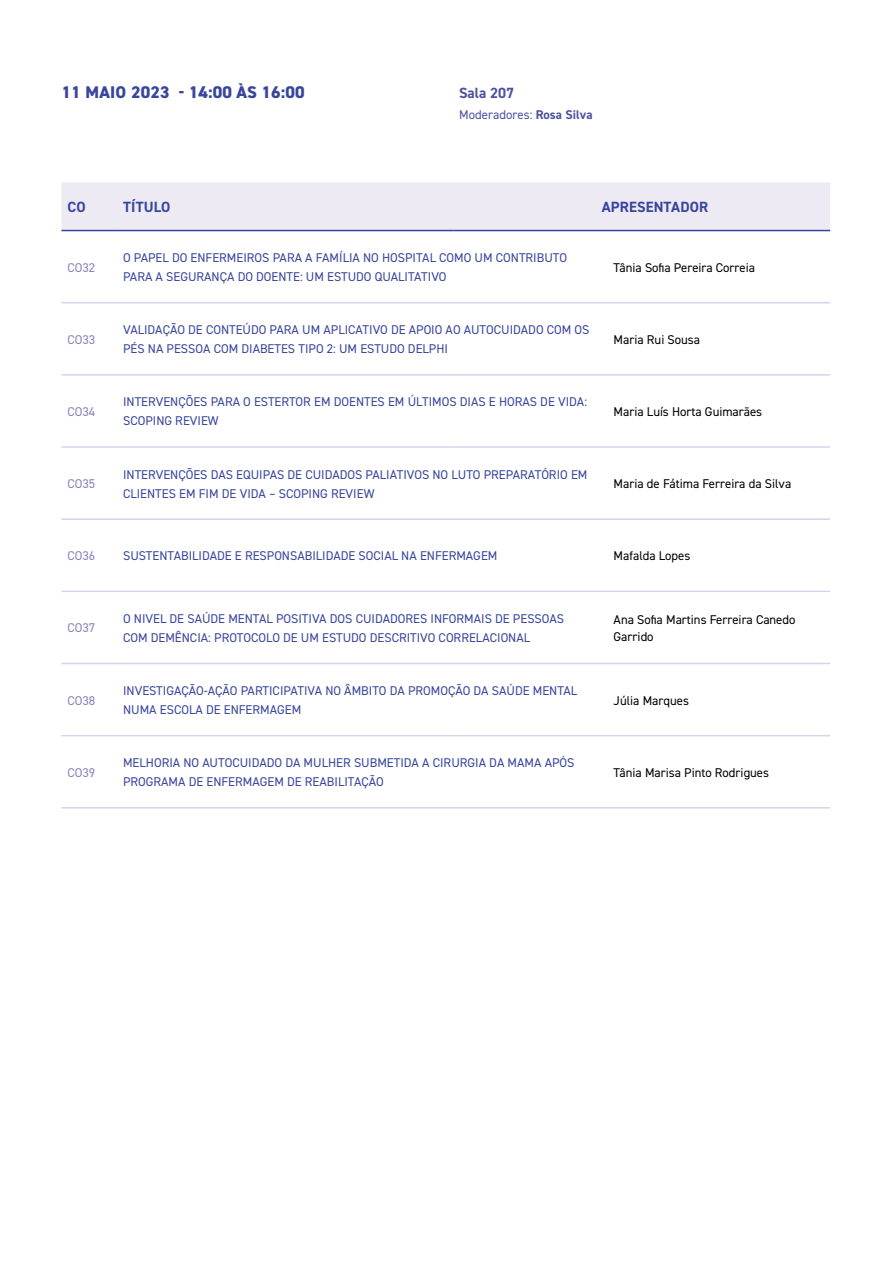
<style>
.page{position:relative;width:893px;height:1263px;background:#fff}
.page>*{position:absolute;margin:0;border:0;box-sizing:border-box;transform-origin:0 0}
.t1{font:800 16.95px "DIN2014";letter-spacing:.01em;color:#39469d}
.t2{font:700 14.85px "DIN2014";letter-spacing:.01em;color:#39469d}
.t3{font:700 14.85px "DIN2014";color:#4d52a2}
.t4{font:12.75px/19px "DIN2014";color:#39469d}
.t5{font:12.75px/17px "DIN2014";color:#000}
.t6{font:12.75px "DIN2014";color:#8c81bd}
.t7{font:12.75px "DIN2014";letter-spacing:.005em;color:#4d52a2}
.s1{font-weight:700}
</style>
<div class="page">
<div style="left:61px;top:182px;width:769px;height:48px;background:#edeaf4"></div>
<hr style="left:61px;top:374px;width:56px;height:2px;background:#d8d3e9">
<hr style="left:117px;top:374px;width:337px;height:2px;background:#d8d3e9">
<hr style="left:454px;top:374px;width:376px;height:2px;background:#d8d3e9">
<hr style="left:61px;top:230px;width:56px;height:1px;background:#39469d">
<hr style="left:117px;top:230px;width:337px;height:1px;background:#39469d">
<hr style="left:454px;top:230px;width:376px;height:1px;background:#39469d">
<hr style="left:117px;top:302px;width:337px;height:1px;background:#d8d3e9">
<hr style="left:454px;top:302px;width:376px;height:1px;background:#d8d3e9">
<hr style="left:117px;top:446px;width:337px;height:2px;background:#d8d3e9">
<hr style="left:454px;top:446px;width:376px;height:2px;background:#d8d3e9">
<hr style="left:117px;top:518px;width:337px;height:2px;background:#d8d3e9">
<hr style="left:454px;top:518px;width:376px;height:2px;background:#d8d3e9">
<hr style="left:117px;top:591px;width:337px;height:1px;background:#d8d3e9">
<hr style="left:454px;top:591px;width:376px;height:1px;background:#d8d3e9">
<hr style="left:117px;top:663px;width:337px;height:1px;background:#d8d3e9">
<hr style="left:454px;top:663px;width:376px;height:1px;background:#d8d3e9">
<hr style="left:117px;top:735px;width:337px;height:1px;background:#d8d3e9">
<hr style="left:454px;top:735px;width:376px;height:1px;background:#d8d3e9">
<hr style="left:117px;top:807px;width:337px;height:2px;background:#d8d3e9">
<hr style="left:454px;top:807px;width:376px;height:2px;background:#d8d3e9">
<hr style="left:61px;top:302px;width:56px;height:1px;background:#d8d3e9">
<hr style="left:61px;top:446px;width:56px;height:2px;background:#d8d3e9">
<hr style="left:61px;top:518px;width:56px;height:2px;background:#d8d3e9">
<hr style="left:61px;top:591px;width:56px;height:1px;background:#d8d3e9">
<hr style="left:61px;top:663px;width:56px;height:1px;background:#d8d3e9">
<hr style="left:61px;top:735px;width:56px;height:1px;background:#d8d3e9">
<hr style="left:61px;top:807px;width:56px;height:2px;background:#d8d3e9">
<h1 class="t1" style="left:61px;top:82px;width:245px">11 MAIO 2023 14:00 ÀS 16:00</h1>
<p class="t3" style="left:459px;top:87px;width:56px">Sala 207</p>
<p class="t7" style="left:459px;top:110px;width:135px">Moderadores: <span class="s1">Rosa Silva</span></p>
<p class="t2" style="left:68px;top:202px;width:20px">CO</p>
<p class="t2" style="left:123px;top:202px;width:49px">TÍTULO</p>
<p class="t2" style="left:602px;top:202px;width:108px">APRESENTADOR</p>
<p class="t6" style="left:67px;top:262px;width:29px">CO32</p>
<p class="t4" style="left:123px;top:249px;width:445px">O PAPEL DO ENFERMEIROS PARA A FAMÍLIA NO HOSPITAL COMO UM CONTRIBUTO<br>PARA A SEGURANÇA DO DOENTE: UM ESTUDO QUALITATIVO</p>
<p class="t5" style="left:614px;top:260px;width:143px">Tânia Sofia Pereira Correia</p>
<p class="t6" style="left:67px;top:335px;width:29px">CO33</p>
<p class="t4" style="left:123px;top:321px;width:468px">VALIDAÇÃO DE CONTEÚDO PARA UM APLICATIVO DE APOIO AO AUTOCUIDADO COM OS<br>PÉS NA PESSOA COM DIABETES TIPO 2: UM ESTUDO DELPHI</p>
<p class="t5" style="left:614px;top:332px;width:88px">Maria Rui Sousa</p>
<p class="t6" style="left:67px;top:407px;width:29px">CO34</p>
<p class="t4" style="left:123px;top:393px;width:465px">INTERVENÇÕES PARA O ESTERTOR EM DOENTES EM ÚLTIMOS DIAS E HORAS DE VIDA:<br>SCOPING REVIEW</p>
<p class="t5" style="left:614px;top:404px;width:150px">Maria Luís Horta Guimarães</p>
<p class="t6" style="left:67px;top:479px;width:29px">CO35</p>
<p class="t4" style="left:123px;top:465px;width:466px">INTERVENÇÕES DAS EQUIPAS DE CUIDADOS PALIATIVOS NO LUTO PREPARATÓRIO EM<br>CLIENTES EM FIM DE VIDA – SCOPING REVIEW</p>
<p class="t5" style="left:614px;top:476px;width:179px">Maria de Fátima Ferreira da Silva</p>
<p class="t6" style="left:67px;top:551px;width:29px">CO36</p>
<p class="t4" style="left:123px;top:547px;width:376px">SUSTENTABILIDADE E RESPONSABILIDADE SOCIAL NA ENFERMAGEM</p>
<p class="t5" style="left:614px;top:548px;width:78px">Mafalda Lopes</p>
<p class="t6" style="left:67px;top:623px;width:29px">CO37</p>
<p class="t4" style="left:123px;top:610px;width:443px">O NIVEL DE SAÚDE MENTAL POSITIVA DOS CUIDADORES INFORMAIS DE PESSOAS<br>COM DEMÊNCIA: PROTOCOLO DE UM ESTUDO DESCRITIVO CORRELACIONAL</p>
<p class="t5" style="left:614px;top:612px;width:183px">Ana Sofia Martins Ferreira Canedo<br>Garrido</p>
<p class="t6" style="left:67px;top:695px;width:29px">CO38</p>
<p class="t4" style="left:123px;top:682px;width:456px">INVESTIGAÇÃO-AÇÃO PARTICIPATIVA NO ÂMBITO DA PROMOÇÃO DA SAÚDE MENTAL<br>NUMA ESCOLA DE ENFERMAGEM</p>
<p class="t5" style="left:614px;top:693px;width:77px">Júlia Marques</p>
<p class="t6" style="left:67px;top:768px;width:29px">CO39</p>
<p class="t4" style="left:123px;top:754px;width:453px">MELHORIA NO AUTOCUIDADO DA MULHER SUBMETIDA A CIRURGIA DA MAMA APÓS<br>PROGRAMA DE ENFERMAGEM DE REABILITAÇÃO</p>
<p class="t5" style="left:614px;top:765px;width:157px">Tânia Marisa Pinto Rodrigues</p>
</div>
